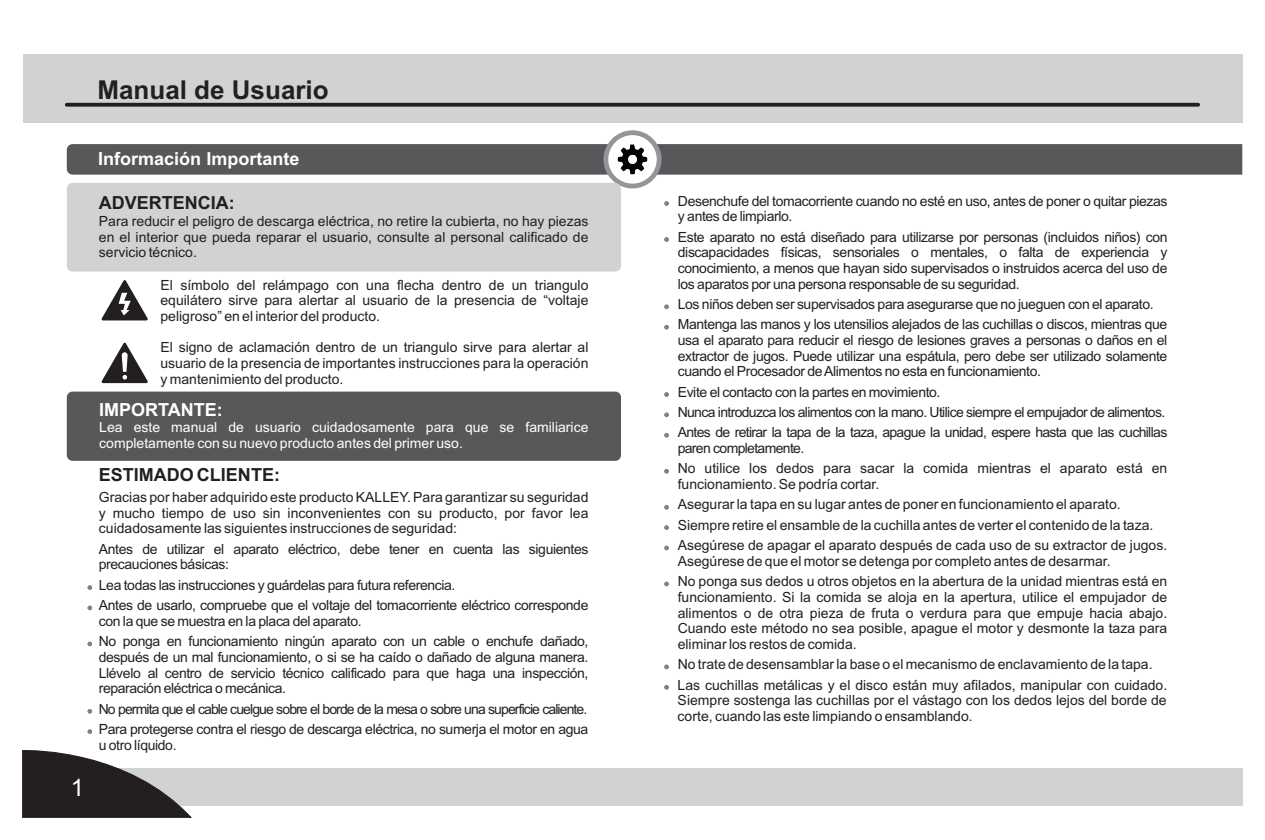
<style>
.page{position:relative;width:1265px;height:840px;background:#fff}
.page>*{position:absolute;margin:0;border:0;box-sizing:border-box;transform-origin:0 0}
.t1{font:700 26px "Arial";color:#231f20}
.t2{font:24px "Arial";color:#fff}
.t3{font:700 18px "Arial";color:#fff}
.t4{font:700 18px "Arial";color:#231f20}
.t5{font:14px/15.6px "Arial";letter-spacing:-.03em;color:#231f20;text-align:justify}
.t6{font:14px/20.4px "Arial";color:#231f20}
.t7{font:14px/20.4px "Arial";letter-spacing:-.065em;color:#231f20}
.t8{font:14px/15.6px "Arial";color:#fff}
</style>
<div class="page">
<div style="left:23px;top:767px;width:1219px;height:38px;background:#d1d2d4"></div>
<div style="left:23px;top:54px;width:1219px;height:69px;background:#d1d2d4"></div>
<svg style="left:67px;top:103px;width:1130px;height:4px;background:#322e2f"></svg>
<svg style="left:22px;top:750px;width:171px;height:68px"></svg>
<svg style="left:603px;top:130px;width:58px;height:58px"></svg>
<svg style="left:67px;top:144px;width:1175px;height:30px;background:#5b5c5e"></svg>
<div style="left:67px;top:391px;width:554px;height:69px;background:#57585a;border-radius:6px"></div>
<svg style="left:102px;top:342px;width:46px;height:41px"></svg>
<svg style="left:102px;top:280px;width:46px;height:40px"></svg>
<div style="left:67px;top:183px;width:554px;height:88px;background:#d1d2d4;border-radius:6px"></div>
<svg style="left:88px;top:585px;width:4px;height:4px"></svg>
<svg style="left:88px;top:605px;width:4px;height:5px"></svg>
<svg style="left:88px;top:641px;width:4px;height:4px"></svg>
<svg style="left:88px;top:709px;width:4px;height:4px"></svg>
<svg style="left:664px;top:201px;width:4px;height:5px"></svg>
<svg style="left:664px;top:237px;width:4px;height:4px"></svg>
<svg style="left:664px;top:304px;width:4px;height:5px"></svg>
<svg style="left:664px;top:325px;width:4px;height:4px"></svg>
<svg style="left:664px;top:392px;width:4px;height:4px"></svg>
<svg style="left:664px;top:412px;width:4px;height:5px"></svg>
<svg style="left:664px;top:433px;width:4px;height:4px"></svg>
<svg style="left:664px;top:469px;width:4px;height:4px"></svg>
<svg style="left:664px;top:505px;width:4px;height:4px"></svg>
<svg style="left:664px;top:525px;width:4px;height:4px"></svg>
<svg style="left:664px;top:545px;width:4px;height:5px"></svg>
<svg style="left:664px;top:581px;width:4px;height:5px"></svg>
<svg style="left:664px;top:664px;width:4px;height:4px"></svg>
<svg style="left:664px;top:685px;width:4px;height:4px"></svg>
<svg style="left:88px;top:729px;width:4px;height:4px"></svg>
<h1 class="t1" style="left:97px;top:80px;width:233px">Manual de Usuario</h1>
<h2 class="t2" style="left:71px;top:778px;width:15px">1</h2>
<p class="t3" style="left:98px;top:152px;width:203px">Información Importante</p>
<p class="t4" style="left:99px;top:196px;width:137px">ADVERTENCIA:</p>
<p class="t5" style="left:99px;top:214px;width:491px">Para reducir el peligro de descarga eléctrica, no retire la cubierta, no hay piezas en el interior que pueda reparar el usuario, consulte al personal calificado de servicio técnico.</p>
<p class="t5" style="left:160px;top:278px;width:429px">El símbolo del relámpago con una flecha dentro de un triangulo equilátero sirve para alertar al usuario de la presencia de “voltaje peligroso” en el interior del producto.</p>
<p class="t5" style="left:160px;top:341px;width:429px">El signo de aclamación dentro de un triangulo sirve para alertar al usuario de la presencia de importantes instrucciones para la operación y mantenimiento del producto.</p>
<p class="t3" style="left:99px;top:402px;width:125px">IMPORTANTE:</p>
<p class="t8" style="left:99px;top:420px;width:490px">Lea este manual de usuario cuidadosamente para que se familiarice completamente con su nuevo producto antes del primer uso.</p>
<p class="t4" style="left:99px;top:467px;width:182px">ESTIMADO CLIENTE:</p>
<p class="t5" style="left:99px;top:490px;width:491px">Gracias por haber adquirido este producto KALLEY. Para garantizar su seguridad y mucho tiempo de uso sin inconvenientes con su producto, por favor lea cuidadosamente las siguientes instrucciones de seguridad:</p>
<p class="t5" style="left:99px;top:542px;width:491px">Antes de utilizar el aparato eléctrico, debe tener en cuenta las siguientes precauciones básicas:</p>
<p class="t5" style="left:99px;top:575px;width:491px;line-height:20.4px">Lea todas las instrucciones y guárdelas para futura referencia.<br>Antes de usarlo, compruebe que el voltaje del tomacorriente eléctrico corresponde</p>
<p class="t5" style="left:99px;top:611px;width:491px;line-height:20.4px">con la que se muestra en la placa del aparato.<br>No ponga en funcionamiento ningún aparato con un cable o enchufe dañado,</p>
<p class="t5" style="left:99px;top:650px;width:491px">después de un mal funcionamiento, o si se ha caído o dañado de alguna manera.<br>Llévelo al centro de servicio técnico calificado para que haga una inspección, reparación eléctrica o mecánica.</p>
<p class="t7" style="left:99px;top:699px;width:491px">No permita que el cable cuelgue sobre el borde de la mesa o sobre una superficie caliente.<br>Para protegerse contra el riesgo de descarga eléctrica, no sumerja el motor en agua</p>
<p class="t5" style="left:99px;top:737px;width:79px">u otro líquido.</p>
<p class="t5" style="left:678px;top:194px;width:491px">Desenchufe del tomacorriente cuando no esté en uso, antes de poner o quitar piezas y antes de limpiarlo.</p>
<p class="t5" style="left:677px;top:230px;width:491px">Este aparato no está diseñado para utilizarse por personas (incluidos niños) con discapacidades físicas, sensoriales o mentales, o falta de experiencia y conocimiento, a menos que hayan sido supervisados o instruidos acerca del uso de los aparatos por una persona responsable de su seguridad.</p>
<p class="t5" style="left:677px;top:295px;width:491px;line-height:20.4px">Los niños deben ser supervisados para asegurarse que no jueguen con el aparato.<br>Mantenga las manos y los utensilios alejados de las cuchillas o discos, mientras que</p>
<p class="t5" style="left:677px;top:333px;width:491px">usa el aparato para reducir el riesgo de lesiones graves a personas o daños en el extractor de jugos. Puede utilizar una espátula, pero debe ser utilizado solamente cuando el Procesador de Alimentos no esta en funcionamiento.</p>
<p class="t5" style="left:677px;top:382px;width:491px;line-height:20.4px;text-align:left">Evite el contacto con la partes en movimiento.<br>Nunca introduzca los alimentos con la mano. Utilice siempre el empujador de alimentos.<br>Antes de retirar la tapa de la taza, apague la unidad, espere hasta que las cuchillas</p>
<p class="t6" style="left:677px;top:439px;width:491px">paren completamente.<br>No utilice los dedos para sacar la comida mientras el aparato está en</p>
<p class="t6" style="left:677px;top:475px;width:491px">funcionamiento. Se podría cortar.<br>Asegurar la tapa en su lugar antes de poner en funcionamiento el aparato.<br>Siempre retire el ensamble de la cuchilla antes de verter el contenido de la taza.<br>Asegúrese de apagar el aparato después de cada uso de su extractor de jugos.</p>
<p class="t6" style="left:677px;top:551px;width:491px">Asegúrese de que el motor se detenga por completo antes de desarmar.<br>No ponga sus dedos u otros objetos en la abertura de la unidad mientras está en</p>
<p class="t5" style="left:677px;top:590px;width:491px">funcionamiento. Si la comida se aloja en la apertura, utilice el empujador de alimentos o de otra pieza de fruta o verdura para que empuje hacia abajo.<br>Cuando este método no sea posible, apague el motor y desmonte la taza para eliminar los restos de comida.</p>
<p class="t6" style="left:677px;top:655px;width:491px">No trate de desensamblar la base o el mecanismo de enclavamiento de la tapa.<br>Las cuchillas metálicas y el disco están muy afilados, manipular con cuidado.</p>
<p class="t6" style="left:677px;top:693px;width:490px;line-height:15.6px">Siempre sostenga las cuchillas por el vástago con los dedos lejos del borde de corte, cuando las este limpiando o ensamblando.</p>
</div>
